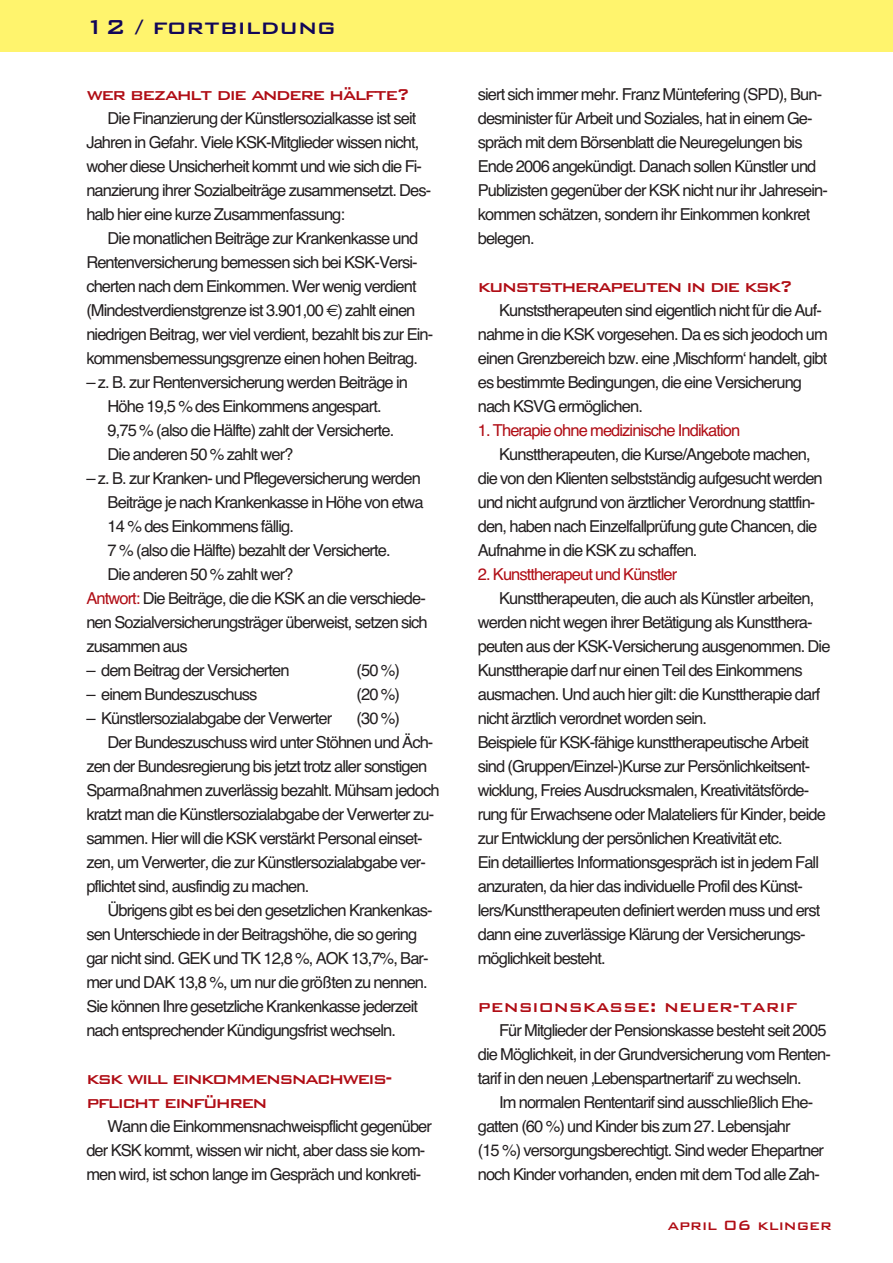
<style>
.page{position:relative;width:893px;height:1263px;background:#fff}
.page>*{position:absolute;margin:0;border:0;box-sizing:border-box;transform-origin:0 0}
.t1{font:27px "Bank Gothic Medium BT";color:#110658}
.t2{font:21px/24px "Bank Gothic Medium BT";letter-spacing:-.075em;color:#b00d15}
.t3{font:21px "Bank Gothic Medium BT";color:#b00d15}
.t4{font:18px "Bank Gothic Medium BT";color:#b00d15}
.t5{font:16.5px/24px "Helvetica KSW";letter-spacing:-.055em;color:#231f20}
.t6{font:16.5px "Helvetica KSW";letter-spacing:-.055em;color:#b00d15}
.s1{font-family:"Euro Sans"}
.s2{color:#b00d15}
</style>
<div class="page">
<div style="left:0;top:0;width:892px;height:52px;background:#fff46d"></div>
<h1 class="t1" style="left:84px;top:8px;width:253px">12 / fortbildung</h1>
<p class="t2" style="left:86px;top:81px;width:325px">wer bezahlt die andere hälfte?</p>
<p class="t5" style="left:86px;top:108px;width:346px;text-indent:21px">Die Finanzierung der Künstlersozialkasse ist seit Jahren in Gefahr. Viele KSK-Mitglieder wissen nicht, woher diese Unsicherheit kommt und wie sich die Fi&shy;nanzierung ihrer Sozialbeiträge zusammensetzt. Des&shy;halb hier eine kurze Zusammenfassung:</p>
<p class="t5" style="left:86px;top:228px;width:348px;text-indent:21px">Die monatlichen Beiträge zur Krankenkasse und Rentenversicherung bemessen sich bei KSK-Versi&shy;cherten nach dem Einkommen. Wer wenig verdient (Mindestverdienstgrenze ist 3.901,00 <span class="s1">€</span>) zahlt einen niedrigen Beitrag, wer viel verdient, bezahlt bis zur Ein&shy;kommensbemessungsgrenze einen hohen Beitrag.</p>
<p class="t5" style="left:108px;top:372px;width:302px;text-indent:-21px">– z. B. zur Rentenversicherung werden Beiträge in Höhe 19,5 % des Einkommens angespart.<br>9,75 % (also die Hälfte) zahlt der Versicherte.<br>Die anderen 50 % zahlt wer?</p>
<p class="t5" style="left:86px;top:468px;width:336px">– z. B. zur Kranken- und Pflegeversicherung werden</p>
<p class="t5" style="left:108px;top:492px;width:318px">Beiträge je nach Krankenkasse in Höhe von etwa</p>
<p class="t5" style="left:108px;top:516px;width:188px">14 % des Einkommens fällig.</p>
<p class="t5" style="left:108px;top:540px;width:284px">7 % (also die Hälfte) bezahlt der Versicherte.</p>
<p class="t5" style="left:108px;top:564px;width:187px">Die anderen 50 % zahlt wer?</p>
<p class="t5" style="left:86px;top:588px;width:341px"><span class="s2">Antwort:</span> Die Beiträge, die die KSK an die verschiede-</p>
<p class="t5" style="left:86px;top:612px;width:343px">nen Sozialversicherungsträger überweist, setzen sich</p>
<p class="t5" style="left:86px;top:636px;width:103px">zusammen aus</p>
<p class="t5" style="left:86px;top:660px;width:205px">– dem Beitrag der Versicherten</p>
<p class="t5" style="left:356px;top:660px;width:45px">(50 %)</p>
<p class="t5" style="left:86px;top:684px;width:173px">– einem Bundeszuschuss</p>
<p class="t5" style="left:356px;top:684px;width:45px">(20 %)</p>
<p class="t5" style="left:86px;top:708px;width:247px">– Künstlersozialabgabe der Verwerter</p>
<p class="t5" style="left:356px;top:708px;width:45px">(30 %)</p>
<p class="t5" style="left:108px;top:732px;width:327px">Der Bundeszuschuss wird unter Stöhnen und Äch-</p>
<p class="t5" style="left:86px;top:756px;width:342px">zen der Bundesregierung bis jetzt trotz aller sonstigen</p>
<p class="t5" style="left:86px;top:780px;width:355px">Sparmaßnahmen zuverlässig bezahlt. Mühsam jedoch</p>
<p class="t5" style="left:86px;top:804px;width:349px">kratzt man die Künstlersozialabgabe der Verwerter zu-</p>
<p class="t5" style="left:86px;top:828px;width:338px">sammen. Hier will die KSK verstärkt Personal einset-</p>
<p class="t5" style="left:86px;top:852px;width:341px">zen, um Verwerter, die zur Künstlersozialabgabe ver-</p>
<p class="t5" style="left:86px;top:876px;width:224px">pflichtet sind, ausfindig zu machen.</p>
<p class="t5" style="left:108px;top:900px;width:326px">Übrigens gibt es bei den gesetzlichen Krankenkas-</p>
<p class="t5" style="left:86px;top:924px;width:332px">sen Unterschiede in der Beitragshöhe, die so gering</p>
<p class="t5" style="left:86px;top:948px;width:344px">gar nicht sind. GEK und TK 12,8 %, AOK 13,7%, Bar-</p>
<p class="t5" style="left:86px;top:972px;width:343px">mer und DAK 13,8 %, um nur die größten zu nennen.</p>
<p class="t5" style="left:86px;top:996px;width:333px">Sie können Ihre gesetzliche Krankenkasse jederzeit</p>
<p class="t5" style="left:86px;top:1020px;width:311px">nach entsprechender Kündigungsfrist wechseln.</p>
<p class="t2" style="left:86px;top:1065px;width:307px">ksk will einkommensnachweis&shy;pflicht einführen</p>
<p class="t5" style="left:86px;top:1116px;width:347px;text-indent:21px">Wann die Einkommensnachweispflicht gegenüber der KSK kommt, wissen wir nicht, aber dass sie kom&shy;men wird, ist schon lange im Gespräch und konkreti-</p>
<p class="t5" style="left:478px;top:84px;width:351px">siert sich immer mehr. Franz Müntefering (SPD), Bun&shy;desminister für Arbeit und Soziales, hat in einem Ge&shy;spräch mit dem Börsenblatt die Neuregelungen bis Ende 2006 angekündigt. Danach sollen Künstler und Publizisten gegenüber der KSK nicht nur ihr Jahresein&shy;kommen schätzen, sondern ihr Einkommen konkret belegen.</p>
<p class="t2" style="left:478px;top:273px;width:317px">kunststherapeuten in die ksk?</p>
<p class="t5" style="left:478px;top:300px;width:351px;text-indent:21px">Kunststherapeuten sind eigentlich nicht für die Auf&shy;nahme in die KSK vorgesehen. Da es sich jeodoch um einen Grenzbereich bzw. eine ‚Mischform‘ handelt, gibt es bestimmte Bedingungen, die eine Versicherung nach KSVG ermöglichen.</p>
<p class="t6" style="left:478px;top:424px;width:264px">1. Therapie ohne medizinische Indikation</p>
<p class="t5" style="left:478px;top:444px;width:346px;text-indent:21px">Kunsttherapeuten, die Kurse/Angebote machen, die von den Klienten selbstständig aufgesucht werden und nicht aufgrund von ärztlicher Verordnung stattfin&shy;den, haben nach Einzelfallprüfung gute Chancen, die Aufnahme in die KSK zu schaffen.</p>
<p class="t6" style="left:478px;top:568px;width:201px">2. Kunsttherapeut und Künstler</p>
<p class="t5" style="left:478px;top:588px;width:354px;text-indent:21px">Kunsttherapeuten, die auch als Künstler arbeiten, werden nicht wegen ihrer Betätigung als Kunstthera&shy;peuten aus der KSK-Versicherung ausgenommen. Die Kunsttherapie darf nur einen Teil des Einkommens ausmachen. Und auch hier gilt: die Kunsttherapie darf nicht ärztlich verordnet worden sein.<br>Beispiele für KSK-fähige kunsttherapeutische Arbeit sind (Gruppen/Einzel-)Kurse zur Persönlichkeitsent&shy;wicklung, Freies Ausdrucksmalen, Kreativitätsförde&shy;rung für Erwachsene oder Malateliers für Kinder, beide zur Entwicklung der persönlichen Kreativität etc.<br>Ein detailliertes Informationsgespräch ist in jedem Fall anzuraten, da hier das individuelle Profil des Künst&shy;lers/Kunsttherapeuten definiert werden muss und erst dann eine zuverlässige Klärung der Versicherungs&shy;möglichkeit besteht.</p>
<p class="t3" style="left:478px;top:993px;width:321px">pensionskasse: neuer-tarif</p>
<p class="t5" style="left:478px;top:1020px;width:355px;text-indent:21px">Für Mitglieder der Pensionskasse besteht seit 2005 die Möglichkeit, in der Grundversicherung vom Renten&shy;tarif in den neuen ‚Lebenspartnertarif‘ zu wechseln.</p>
<p class="t5" style="left:478px;top:1092px;width:348px;text-indent:21px">Im normalen Rententarif sind ausschließlich Ehe&shy;gatten (60 %) und Kinder bis zum 27. Lebensjahr<br>(15 %) versorgungsberechtigt. Sind weder Ehepartner noch Kinder vorhanden, enden mit dem Tod alle Zah-</p>
<p class="t4" style="left:667px;top:1213px;width:166px">april 06 klinger</p>
</div>
